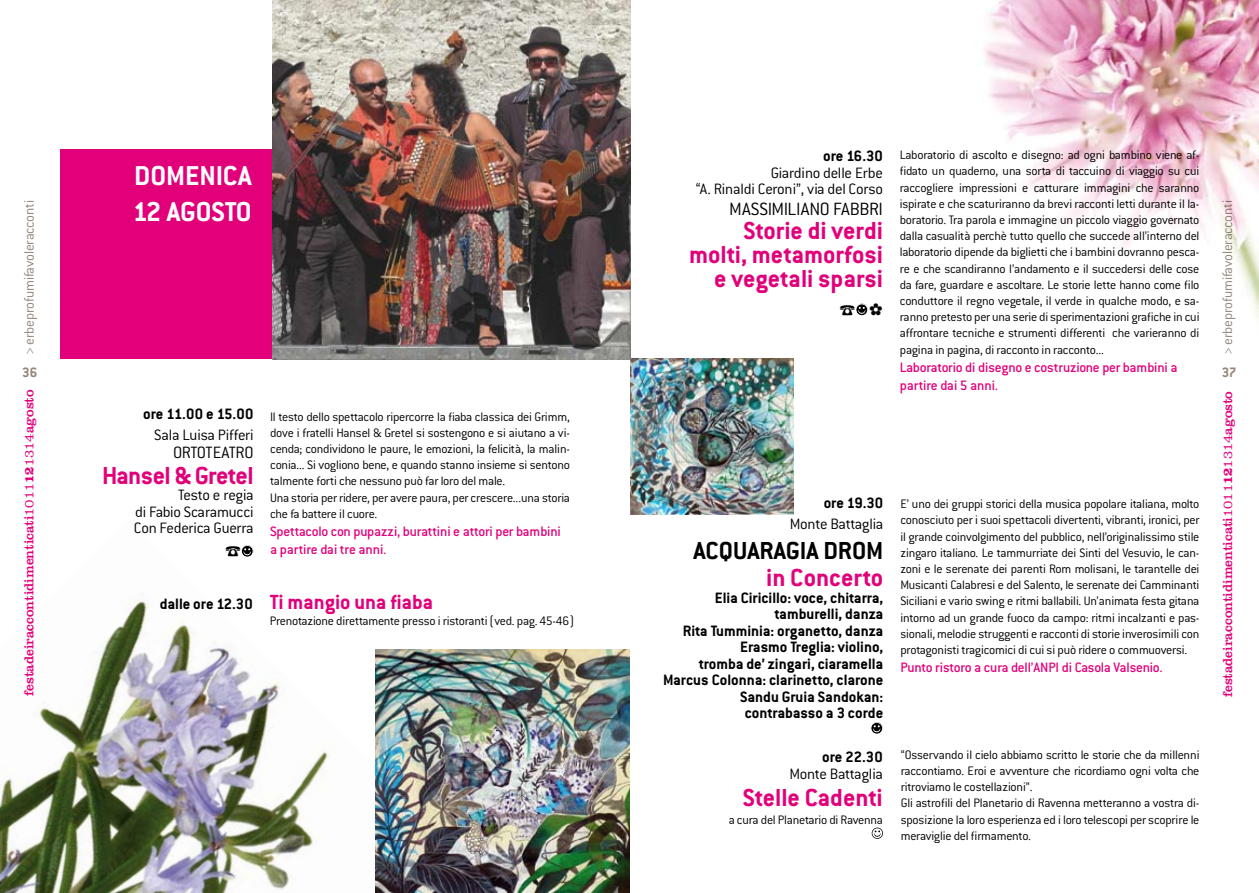
<style>
.page{position:relative;width:1259px;height:893px;background:#fff}
.page>*{position:absolute;margin:0;border:0;box-sizing:border-box;transform-origin:0 0}
.t1{font:700 30px/36px "Conduit ITC";color:#fff}
.t2{font:700 27px/24px "Conduit ITC";color:#e2007a;text-align:right}
.t3{font:700 27px "Conduit ITC";color:#000}
.t4{font:700 27px "Conduit ITC";letter-spacing:-.02em;color:#e2007a}
.t5{font:700 22.5px "Conduit ITC";letter-spacing:-.005em;color:#e2007a}
.t6{font:300 19.5px "Conduit ITC";letter-spacing:-.02em;color:#000}
.t7{font:300 18px "Conduit ITC";letter-spacing:-.02em;color:#000}
.t8{font:700 16.5px/16.5px "Conduit ITC";color:#000;text-align:right}
.t9{font:300 16.5px/16.5px "Conduit ITC";letter-spacing:-.015em;color:#000;text-align:right}
.t10{font:500 15px/18px "Conduit ITC";letter-spacing:-.015em;color:#e2007a}
.t11{font:300 15px "Conduit ITC";letter-spacing:-.015em;color:#948579}
.t12{font:700 15px "Conduit ITC";color:#948579}
.t13{font:300 13.5px/16.2px "Conduit ITC";letter-spacing:-.02em;color:#000;text-align:justify}
.t14{font:13.5px "Clarendon";color:#e2007a}
.s1{font-weight:300}
.s2{font-weight:700}
.s3{font-size:16.5px;color:#000}
</style>
<div class="page">
<img style="left:0;top:549px;width:376px;height:344px">
<div style="left:60px;top:149px;width:217px;height:210px;background:#e2007a"></div>
<img style="left:272px;top:0;width:359px;height:359px">
<svg style="left:983px;top:0;width:276px;height:318px"></svg>
<img style="left:376px;top:649px;width:253px;height:244px">
<img style="left:630px;top:358px;width:163px;height:156px">
<svg style="left:871px;top:722px;width:12px;height:12px"></svg>
<svg style="left:871px;top:828px;width:12px;height:11px"></svg>
<svg style="left:856px;top:303px;width:12px;height:13px"></svg>
<svg style="left:226px;top:545px;width:27px;height:13px"></svg>
<p class="t11" style="left:21px;top:355px;width:156px;rotate:-90deg">&gt; erbeprofumifavoleracconti</p>
<p class="t12" style="left:22px;top:364px;width:17px">36</p>
<p class="t14" style="left:21px;top:696px;width:308px;rotate:-90deg">festadeiraccontidimenticati<span class="s1">1011</span><span class="s2">12</span><span class="s1">1314</span>agosto</p>
<h1 class="t1" style="left:133px;top:157px;width:120px">DOMENICA<br>12 AGOSTO</h1>
<p class="t8" style="left:823px;top:148px;width:61px">ore 16.30</p>
<p class="t9" style="left:696px;top:165px;width:189px">Giardino delle Erbe<br>“A. Rinaldi Ceroni”, via del Corso</p>
<h3 class="t6" style="left:729px;top:199px;width:155px">MASSIMILIANO FABBRI</h3>
<h2 class="t2" style="left:689px;top:218px;width:195px">Storie di verdi molti, metamorfosi e vegetali sparsi</h2>
<p class="t8" style="left:143px;top:406px;width:112px">ore 11.00 e 15.00</p>
<p class="t9" style="left:154px;top:427px;width:101px">Sala Luisa Pifferi</p>
<h3 class="t7" style="left:173px;top:443px;width:82px">ORTOTEATRO</h3>
<h2 class="t4" style="left:102px;top:460px;width:153px">Hansel &amp; Gretel</h2>
<p class="t9" style="left:134px;top:487px;width:121px;text-align:justify;text-indent:44px">Testo e regia di Fabio Scaramucci Con Federica Guerra</p>
<p class="t8" style="left:823px;top:494px;width:61px">ore 19.30</p>
<p class="t13" style="left:270px;top:408px;width:301px;text-align:left">Il testo dello spettacolo ripercorre la fiaba classica dei Grimm, dove i fratelli Hansel &amp; Gretel si sostengono e si aiutano a vi&shy;cenda; condividono le paure, le emozioni, la felicità, la malin&shy;conia... Si vogliono bene, e quando stanno insieme si sentono talmente forti che nessuno può far loro del male.<br>Una storia per ridere, per avere paura, per crescere...una storia che fa battere il cuore.</p>
<p class="t10" style="left:270px;top:522px;width:292px">Spettacolo con pupazzi, burattini e attori per bambini a partire dai tre anni.</p>
<p class="t9" style="left:790px;top:516px;width:95px">Monte Battaglia</p>
<h2 class="t3" style="left:693px;top:535px;width:191px">ACQUARAGIA DROM</h2>
<h2 class="t2" style="left:766px;top:565px;width:119px">in Concerto</h2>
<p class="t8" style="left:663px;top:589px;width:222px">Elia Ciricillo: voce, chitarra, tamburelli, danza<br>Rita Tumminia: organetto, danza<br>Erasmo Treglia: violino,<br>tromba de’ zingari, ciaramella<br>Marcus Colonna: clarinetto, clarone<br>Sandu Gruia Sandokan: contrabasso a 3 corde</p>
<h3 class="t5" style="left:160px;top:589px;width:275px"><span class="s3">dalle ore 12.30</span> Ti mangio una fiaba</h3>
<p class="t13" style="left:270px;top:613px;width:306px">Prenotazione direttamente presso i ristoranti (ved. pag. 45-46)</p>
<p class="t8" style="left:822px;top:749px;width:62px">ore 22.30</p>
<p class="t9" style="left:789px;top:765px;width:95px">Monte Battaglia</p>
<h2 class="t2" style="left:743px;top:785px;width:141px">Stelle Cadenti</h2>
<p class="t13" style="left:728px;top:811px;width:156px">a cura del Planetario di Ravenna</p>
<p class="t13" style="left:900px;top:147px;width:301px">Laboratorio di ascolto e disegno: ad ogni bambino viene af&shy;fidato un quaderno, una sorta di taccuino di viaggio su cui raccogliere impressioni e catturare immagini che saranno ispirate e che scaturiranno da brevi racconti letti durante il la&shy;boratorio. Tra parola e immagine un piccolo viaggio governato dalla casualità perchè tutto quello che succede all’interno del laboratorio dipende da biglietti che i bambini dovranno pesca&shy;re e che scandiranno l’andamento e il succedersi delle cose da fare, guardare e ascoltare. Le storie lette hanno come filo conduttore il regno vegetale, il verde in qualche modo, e sa&shy;ranno pretesto per una serie di sperimentazioni grafiche in cui affrontare tecniche e strumenti differenti che varieranno di pagina in pagina, di racconto in racconto...</p>
<p class="t10" style="left:900px;top:358px;width:279px">Laboratorio di disegno e costruzione per bambini a partire dai 5 anni.</p>
<p class="t13" style="left:900px;top:496px;width:300px">E’ uno dei gruppi storici della musica popolare italiana, molto conosciuto per i suoi spettacoli divertenti, vibranti, ironici, per il grande coinvolgimento del pubblico, nell’originalissimo stile zingaro italiano. Le tammurriate dei Sinti del Vesuvio, le can&shy;zoni e le serenate dei parenti Rom molisani, le tarantelle dei Musicanti Calabresi e del Salento, le serenate dei Camminanti Siciliani e vario swing e ritmi ballabili. Un’animata festa gitana intorno ad un grande fuoco da campo: ritmi incalzanti e pas&shy;sionali, melodie struggenti e racconti di storie inverosimili con protagonisti tragicomici di cui si può ridere o commuoversi.</p>
<p class="t10" style="left:900px;top:658px;width:264px">Punto ristoro a cura dell’ANPI di Casola Valsenio.</p>
<p class="t13" style="left:901px;top:746px;width:300px;text-align:left">“Osservando il cielo abbiamo scritto le storie che da millenni raccontiamo. Eroi e avventure che ricordiamo ogni volta che ritroviamo le costellazioni”.<br>Gli astrofili del Planetario di Ravenna metteranno a vostra di&shy;sposizione la loro esperienza ed i loro telescopi per scoprire le meraviglie del firmamento.</p>
<p class="t11" style="left:1219px;top:355px;width:156px;rotate:-90deg">&gt; erbeprofumifavoleracconti</p>
<p class="t12" style="left:1221px;top:364px;width:16px">37</p>
<p class="t14" style="left:1219px;top:697px;width:308px;rotate:-90deg">festadeiraccontidimenticati<span class="s1">1011</span><span class="s2">12</span><span class="s1">1314</span>agosto</p>
</div>
